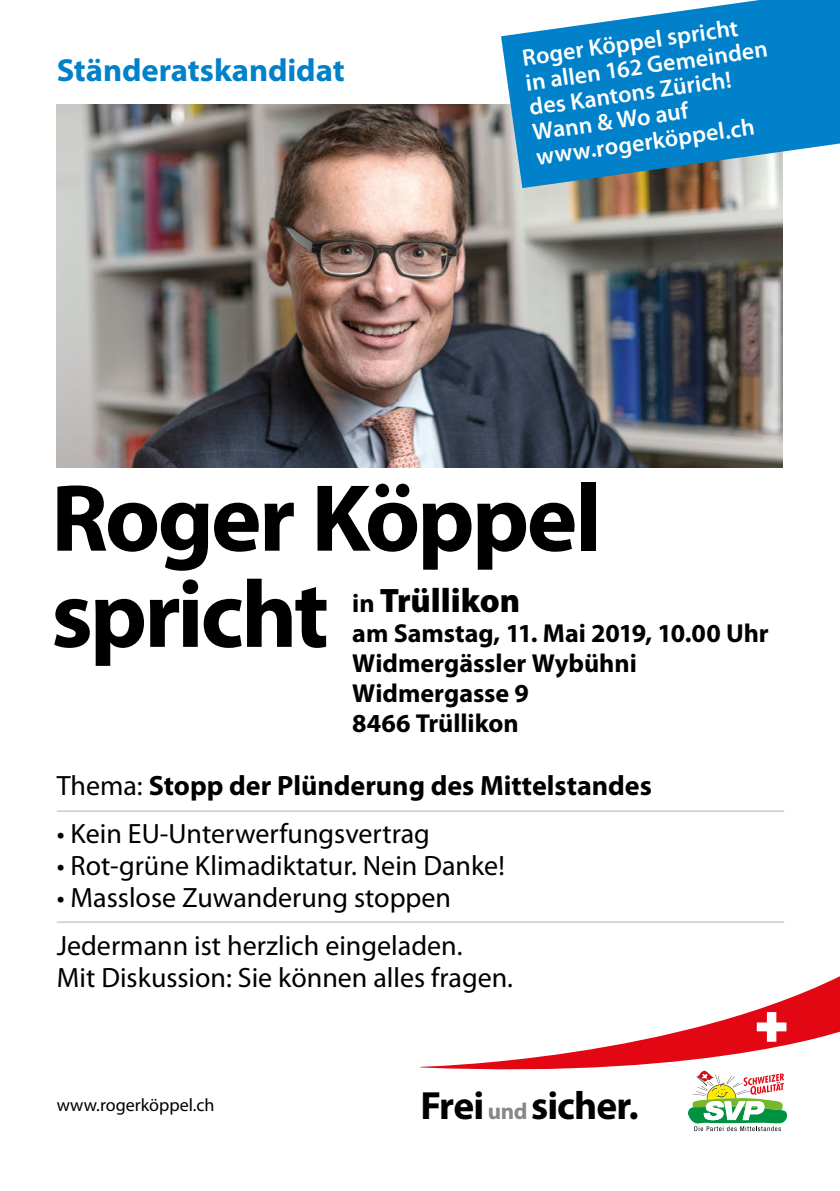
<style>
.page{position:relative;width:840px;height:1191px;background:#fff}
.page>*{position:absolute;margin:0;border:0;box-sizing:border-box;transform-origin:0 0}
.t1{font:700 96px "Myriad Pro";letter-spacing:-.03em;color:#000}
.t2{font:700 39.4px "Myriad Pro";letter-spacing:-.025em;color:#000}
.t3{font:900 34px "Myriad Pro";color:#000}
.t4{font:700 32px "Myriad Pro";letter-spacing:-.005em;color:#0081c9}
.t5{font:28px "Myriad Pro";color:#000}
.t6{font:700 28px "Myriad Pro";color:#000}
.t7{font:700 26px/30px "Myriad Pro";color:#000}
.t8{font:600 23.8px "Myriad Pro";color:#fff}
.t9{font:18px "Myriad Pro";color:#000}
.s1{font-weight:700;font-size:26px}
.s2{font-weight:400}
.s3{font-size:23px;color:#878787}
</style>
<div class="page">
<img style="left:57px;top:105px;width:725px;height:362px">
<hr style="left:57px;top:810px;width:726px;height:1px;background:#b3b2b2">
<hr style="left:57px;top:921px;width:726px;height:1px;background:#b3b2b2">
<svg style="left:688px;top:1080px;width:99px;height:51px"></svg>
<svg style="left:420px;top:976px;width:419px;height:104px"></svg>
<svg style="left:756px;top:1012px;width:30px;height:29px"></svg>
<svg style="left:500px;top:0;width:339px;height:188px;background:#2e92c9"></svg>
<p class="t4" style="left:57px;top:49px;width:289px">Ständeratskandidat</p>
<p class="t8" style="left:520px;top:43px;width:219px;rotate:-8deg">Roger Köppel spricht</p>
<p class="t8" style="left:523px;top:68px;width:245px;rotate:-8deg">in allen 162 Gemeinden</p>
<p class="t8" style="left:527px;top:92px;width:205px;rotate:-8deg">des Kantons Zürich!</p>
<p class="t8" style="left:530px;top:117px;width:158px;rotate:-8deg">Wann &amp; Wo auf</p>
<p class="t8" style="left:534px;top:142px;width:222px;rotate:-8deg">www.rogerköppel.ch</p>
<p class="t1" style="left:51px;top:456px;width:551px">Roger Köppel</p>
<p class="t1" style="left:51px;top:552px;width:279px">spricht</p>
<p class="t3" style="left:352px;top:577px;width:169px"><span class="s1">in</span> Trüllikon</p>
<p class="t7" style="left:352px;top:617px;width:418px">am Samstag, 11. Mai 2019, 10.00 Uhr</p>
<p class="t7" style="left:352px;top:647px;width:286px">Widmergässler Wybühni<br>Widmergasse 9<br>8466 Trüllikon</p>
<p class="t6" style="left:57px;top:767px;width:596px"><span class="s2">Thema:</span> Stopp der Plünderung des Mittelstandes</p>
<p class="t5" style="left:57px;top:816px;width:374px">• Kein EU-Unterwerfungsvertrag</p>
<p class="t5" style="left:57px;top:848px;width:449px">• Rot-grüne Klimadiktatur. Nein Danke!</p>
<p class="t5" style="left:57px;top:880px;width:395px">• Masslose Zuwanderung stoppen</p>
<p class="t5" style="left:57px;top:928px;width:407px">Jedermann ist herzlich eingeladen.</p>
<p class="t5" style="left:57px;top:960px;width:457px">Mit Diskussion: Sie können alles fragen.</p>
<p class="t9" style="left:57px;top:1094px;width:159px">www.rogerköppel.ch</p>
<p class="t2" style="left:420px;top:1079px;width:220px">Frei <span class="s3">und</span> sicher.</p>
</div>
